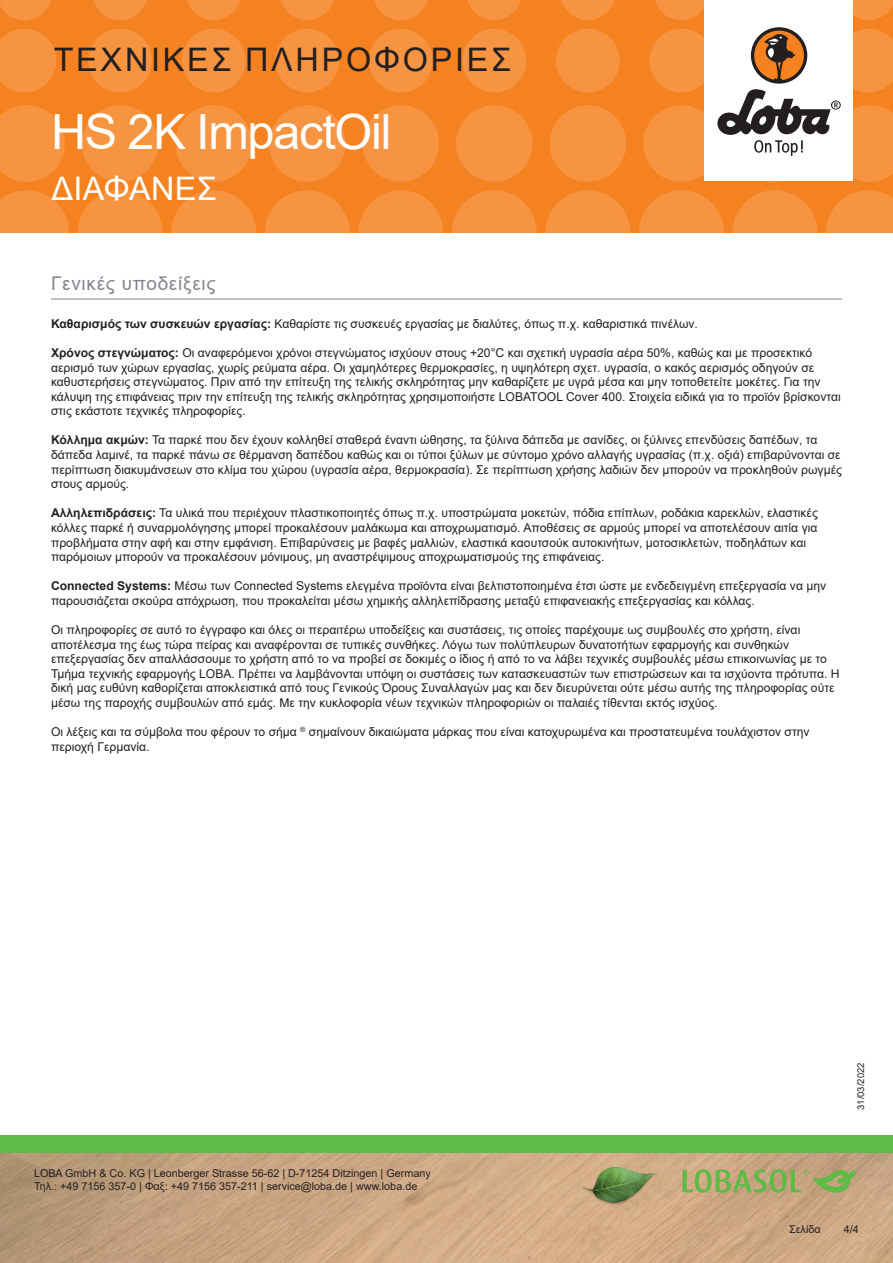
<style>
.page{position:relative;width:893px;height:1263px;background:#fff}
.page>*{position:absolute;margin:0;border:0;box-sizing:border-box;transform-origin:0 0}
.Produktname_Arial{font:48.6px "Arial";letter-spacing:-.025em;color:#fff}
.t1{font:32.4px "Arial";letter-spacing:.085em;color:#231f20}
.t2{font:32.4px "Arial";letter-spacing:.01em;color:#fff}
.Titel_grau_Arial{font:18.9px "Arial";letter-spacing:.04em;color:#82858b}
.Text_Arial{font:12.15px/14.5px "Arial";color:#231f20}
.t3{font:10.8px/12.9px "Arial";color:#231f20}
.t4{font:9.45px "Arial";color:#231f20}
.s1{font-weight:700}
</style>
<div class="page">
<div style="left:0;top:0;width:893px;height:233px;background:#f58220"></div>
<svg style="left:0;top:190px;width:69px;height:43px"></svg>
<svg style="left:78px;top:190px;width:85px;height:85px;fill:#f69441"></svg>
<svg style="left:171px;top:190px;width:85px;height:85px;fill:#f69441"></svg>
<svg style="left:265px;top:190px;width:85px;height:85px;fill:#f69441"></svg>
<svg style="left:358px;top:190px;width:85px;height:85px;fill:#f69441"></svg>
<svg style="left:545px;top:190px;width:85px;height:85px;fill:#f69441"></svg>
<svg style="left:452px;top:190px;width:85px;height:85px;fill:#f69441"></svg>
<svg style="left:732px;top:190px;width:85px;height:85px;fill:#f69441"></svg>
<svg style="left:639px;top:190px;width:85px;height:85px;fill:#f69441"></svg>
<svg style="left:826px;top:190px;width:67px;height:43px"></svg>
<svg style="left:0;top:105px;width:65px;height:77px"></svg>
<svg style="left:82px;top:105px;width:76px;height:77px"></svg>
<svg style="left:175px;top:105px;width:77px;height:77px"></svg>
<svg style="left:269px;top:105px;width:76px;height:77px"></svg>
<svg style="left:456px;top:105px;width:77px;height:77px"></svg>
<svg style="left:362px;top:105px;width:77px;height:77px"></svg>
<svg style="left:550px;top:105px;width:76px;height:77px"></svg>
<svg style="left:0;top:29px;width:56px;height:63px"></svg>
<svg style="left:182px;top:29px;width:64px;height:63px"></svg>
<svg style="left:88px;top:29px;width:64px;height:63px"></svg>
<svg style="left:275px;top:29px;width:64px;height:63px"></svg>
<svg style="left:462px;top:29px;width:64px;height:63px"></svg>
<svg style="left:369px;top:29px;width:64px;height:63px"></svg>
<svg style="left:556px;top:29px;width:64px;height:63px"></svg>
<svg style="left:0;top:0;width:51px;height:20px"></svg>
<svg style="left:187px;top:0;width:53px;height:20px"></svg>
<svg style="left:468px;top:0;width:53px;height:20px"></svg>
<svg style="left:655px;top:0;width:49px;height:20px"></svg>
<svg style="left:93px;top:0;width:54px;height:20px"></svg>
<svg style="left:374px;top:0;width:54px;height:20px"></svg>
<svg style="left:281px;top:0;width:53px;height:20px"></svg>
<svg style="left:561px;top:0;width:54px;height:20px"></svg>
<svg style="left:853px;top:0;width:40px;height:20px"></svg>
<img style="left:0;top:1152px;width:893px;height:111px">
<div style="left:0;top:1135px;width:893px;height:17px;background:#60bb46"></div>
<div style="left:704px;top:0;width:149px;height:181px;background:#fff"></div>
<svg style="left:643px;top:29px;width:250px;height:153px"></svg>
<img style="left:578px;top:1161px;width:82px;height:81px">
<svg style="left:682px;top:1169px;width:175px;height:24px;background:#9fac69"></svg>
<hr style="left:51px;top:299px;width:791px;height:1px;background:#82858b">
<h2 class="t1" style="left:54px;top:37px;width:459px">ΤΕΧΝΙΚΈΣ ΠΛΗΡΟΦΟΡΊ ΕΣ</h2>
<p class="Produktname_Arial" style="left:51px;top:99px;width:342px">HS 2K ImpactOil</p>
<h2 class="t2" style="left:52px;top:166px;width:167px">ΔΙΑΦΑΝΈΣ</h2>
<p class="Titel_grau_Arial" style="left:51px;top:270px;width:166px">Γενικές υποδείξεις</p>
<p class="Text_Arial" style="left:51px;top:316px;width:648px"><span class="s1">Καθαρισμός των συσκευών εργασίας:</span> Καθαρίστε τις συσκευές εργασίας με διαλύτες, όπως π.χ. καθαριστικά πινέλων.</p>
<p class="Text_Arial" style="left:51px;top:345px;width:791px"><span class="s1">Χρόνος στεγνώματος:</span> Οι αναφερόμενοι χρόνοι στεγνώματος ισχύουν στους +20°C και σχετική υγρασία αέρα 50%, καθώς και με προσεκτικό αερισμό των χώρων εργασίας, χωρίς ρεύματα αέρα. Οι χαμηλότερες θερμοκρασίες, η υψηλότερη σχετ. υγρασία, ο κακός αερισμός οδηγούν σε καθυστερήσεις στεγνώματος. Πριν από την επίτευξη της τελικής σκληρότητας μην καθαρίζετε με υγρά μέσα και μην τοποθετείτε μοκέτες. Για την κάλυψη της επιφάνειας πριν την επίτευξη της τελικής σκληρότητας χρησιμοποιήστε LOBATOOL Cover 400. Στοιχεία ειδικά για το προϊόν βρίσκονται στις εκάστοτε τεχνικές πληροφορίες.</p>
<p class="Text_Arial" style="left:51px;top:433px;width:792px"><span class="s1">Κόλλημα ακμών:</span> Τα παρκέ που δεν έχουν κολληθεί σταθερά έναντι ώθησης, τα ξύλινα δάπεδα με σανίδες, οι ξύλινες επενδύσεις δαπέδων, τα δάπεδα λαμινέ, τα παρκέ πάνω σε θέρμανση δαπέδου καθώς και οι τύποι ξύλων με σύντομο χρόνο αλλαγής υγρασίας (π.χ. οξιά) επιβαρύνονται σε περίπτωση διακυμάνσεων στο κλίμα του χώρου (υγρασία αέρα, θερμοκρασία). Σε περίπτωση χρήσης λαδιών δεν μπορούν να προκληθούν ρωγμές στους αρμούς.</p>
<p class="Text_Arial" style="left:51px;top:506px;width:768px"><span class="s1">Αλληλεπιδράσεις:</span> Τα υλικά που περιέχουν πλαστικοποιητές όπως π.χ. υποστρώματα μοκετών, πόδια επίπλων, ροδάκια καρεκλών, ελαστικές κόλλες παρκέ ή συναρμολόγησης μπορεί προκαλέσουν μαλάκωμα και αποχρωματισμό. Αποθέσεις σε αρμούς μπορεί να αποτελέσουν αιτία για προβλήματα στην αφή και στην εμφάνιση. Επιβαρύνσεις με βαφές μαλλιών, ελαστικά καουτσούκ αυτοκινήτων, μοτοσικλετών, ποδηλάτων και παρόμοιων μπορούν να προκαλέσουν μόνιμους, μη αναστρέψιμους αποχρωματισμούς της επιφάνειας.</p>
<p class="Text_Arial" style="left:51px;top:579px;width:777px"><span class="s1">Connected Systems:</span> Μέσω των Connected Systems ελεγμένα προϊόντα είναι βελτιστοποιημένα έτσι ώστε με ενδεδειγμένη επεξεργασία να μην παρουσιάζεται σκούρα απόχρωση, που προκαλείται μέσω χημικής αλληλεπίδρασης μεταξύ επιφανειακής επεξεργασίας και κόλλας.</p>
<p class="Text_Arial" style="left:51px;top:622px;width:790px">Οι πληροφορίες σε αυτό το έγγραφο και όλες οι περαιτέρω υποδείξεις και συστάσεις, τις οποίες παρέχουμε ως συμβουλές στο χρήστη, είναι αποτέλεσμα της έως τώρα πείρας και αναφέρονται σε τυπικές συνθήκες. Λόγω των πολύπλευρων δυνατοτήτων εφαρμογής και συνθηκών επεξεργασίας δεν απαλλάσσουμε το χρήστη από το να προβεί σε δοκιμές ο ίδιος ή από το να λάβει τεχνικές συμβουλές μέσω επικοινωνίας με το Τμήμα τεχνικής εφαρμογής LOBA. Πρέπει να λαμβάνονται υπόψη οι συστάσεις των κατασκευαστών των επιστρώσεων και τα ισχύοντα πρότυπα. Η δική μας ευθύνη καθορίζεται αποκλειστικά από τους Γενικούς Όρους Συναλλαγών μας και δεν διευρύνεται ούτε μέσω αυτής της πληροφορίας ούτε μέσω της παροχής συμβουλών από εμάς. Με την κυκλοφορία νέων τεχνικών πληροφοριών οι παλαιές τίθενται εκτός ισχύος.</p>
<p class="Text_Arial" style="left:51px;top:724px;width:760px">Οι λέξεις και τα σύμβολα που φέρουν το σήμα <sup>®</sup> σημαίνουν δικαιώματα μάρκας που είναι κατοχυρωμένα και προστατευμένα τουλάχιστον στην περιοχή Γερμανία.</p>
<p class="t3" style="left:34px;top:1167px;width:398px">LOBA GmbH &amp; Co. KG | Leonberger Strasse 56-62 | D-71254 Ditzingen | Germany<br>Τηλ.: +49 7156 357-0 | Φαξ: +49 7156 357-211 | service@loba.de | www.loba.de</p>
<p class="t4" style="left:854px;top:1110px;width:49px;rotate:-90deg">31/03/2022</p>
<p class="t3" style="left:789px;top:1222px;width:33px">Σελίδα</p>
<p class="t3" style="left:844px;top:1222px;width:17px">4/4</p>
</div>
